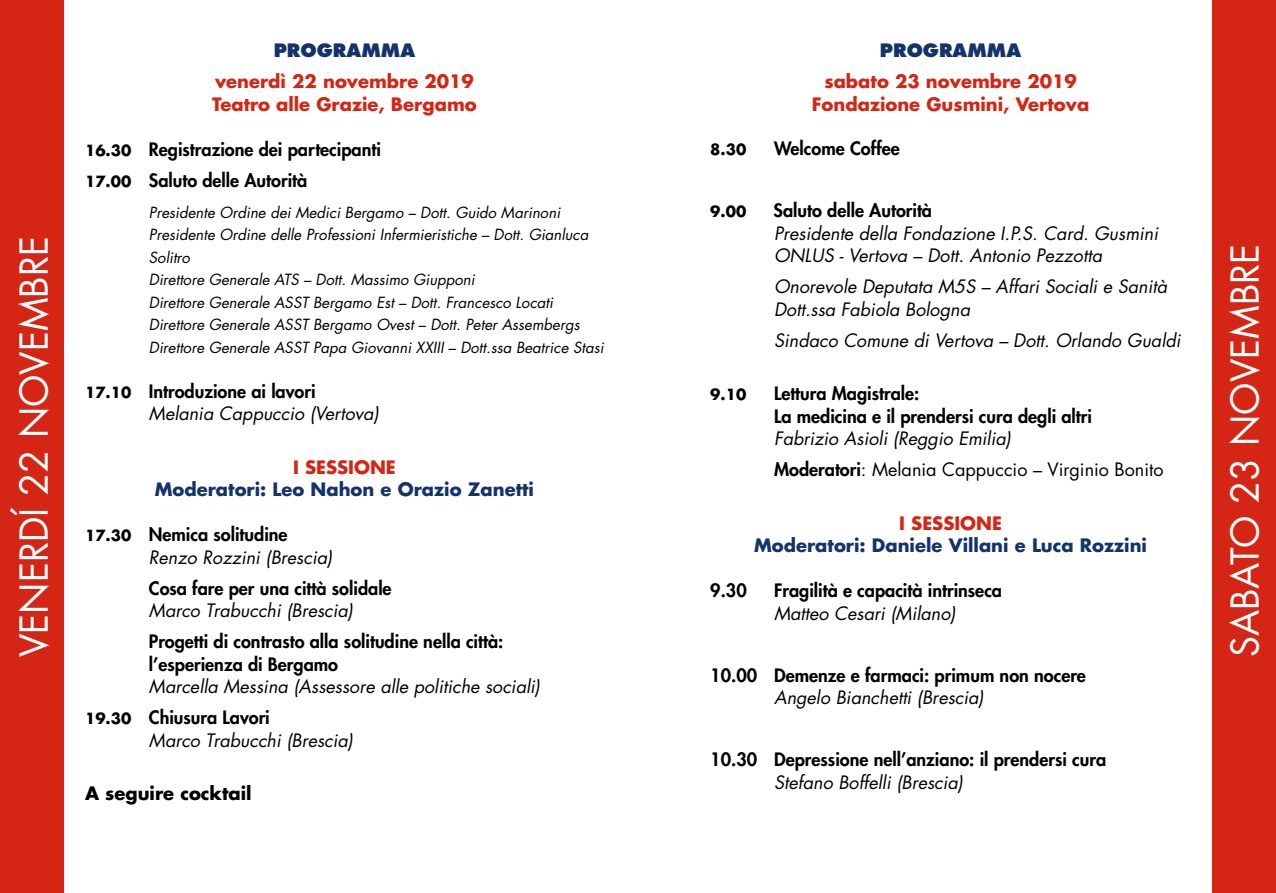
<style>
.page{position:relative;width:1276px;height:893px;background:#fff}
.page>*{position:absolute;margin:0;border:0;box-sizing:border-box;transform-origin:0 0}
.t1{font:37.5px "Futura Std";color:#fff}
.t2{font:italic 18px/22.5px "Futura Std";color:#000}
.t3{font:800 18px/22.5px "Futura Std";color:#000}
.t4{font:700 18px/22.5px "Futura Std";color:#d52514}
.t5{font:700 18px "Futura Std";color:#13336d}
.t6{font:18px/31px "Futura Std";color:#000}
.t7{font:800 18px "Futura Std";color:#13336d}
.t8{font:700 18px "Futura Std";color:#000}
.t9{font:italic 15px/22.5px "Futura Std";color:#000}
.t10{font:700 15px "Futura Std";color:#000}
.s1{font-weight:700;font-size:15px}
.s2{font-weight:700;font-style:normal;font-size:15px}
.s3{font-weight:800;font-style:normal}
.s4{font-style:italic}
.s5{font-weight:800}
</style>
<div class="page">
<div style="left:0;top:0;width:64px;height:893px;background:#d52514"></div>
<div style="left:1212px;top:0;width:64px;height:893px;background:#d52514"></div>
<p class="t7" style="left:880px;top:39px;width:143px">PROGRAMMA</p>
<p class="t4" style="left:812px;top:70px;width:279px;text-align:center">sabato 23 novembre 2019<br>Fondazione Gusmini, Vertova</p>
<p class="t7" style="left:274px;top:39px;width:143px">PROGRAMMA</p>
<p class="t4" style="left:212px;top:70px;width:266px">venerdì 22 novembre 2019<br>Teatro alle Grazie, Bergamo</p>
<p class="t3" style="left:85px;top:134px;width:297px;line-height:31px"><span class="s1">16.30</span> Registrazione dei partecipanti<br><span class="s1">17.00</span> Saluto delle Autorità</p>
<p class="t9" style="left:149px;top:201px;width:456px">Presidente Ordine dei Medici Bergamo – Dott. Guido Marinoni Presidente Ordine delle Professioni Infermieristiche – Dott. Gianluca Solitro<br>Direttore Generale ATS – Dott. Massimo Giupponi<br>Direttore Generale ASST Bergamo Est – Dott. Francesco Locati Direttore Generale ASST Bergamo Ovest – Dott. Peter Assembergs Direttore Generale ASST Papa Giovanni XXIII – Dott.ssa Beatrice Stasi</p>
<p class="t2" style="left:149px;top:380px;width:231px;text-indent:-64px"><span class="s2">17.10</span> <span class="s3">Introduzione ai lavori<br></span>Melania Cappuccio (Vertova)</p>
<p class="t4" style="left:293px;top:456px;width:104px">I SESSIONE</p>
<p class="t5" style="left:155px;top:478px;width:381px">Moderatori: Leo Nahon e Orazio Zanetti</p>
<p class="t2" style="left:149px;top:524px;width:185px;text-indent:-64px"><span class="s2">17.30</span> <span class="s3">Nemica solitudine<br></span>Renzo Rozzini (Brescia)</p>
<p class="t3" style="left:149px;top:577px;width:244px">Cosa fare per una città solidale</p>
<p class="t2" style="left:149px;top:600px;width:206px">Marco Trabucchi (Brescia)</p>
<p class="t3" style="left:149px;top:630px;width:356px">Progetti di contrasto alla solitudine nella città: l’esperienza di Bergamo</p>
<p class="t2" style="left:85px;top:671px;width:456px;line-height:31px;text-indent:64px">Marcella Messina (Assessore alle politiche sociali)<br><span class="s2">19.30</span> <span class="s3">Chiusura Lavori</span></p>
<p class="t2" style="left:149px;top:729px;width:206px">Marco Trabucchi (Brescia)</p>
<p class="t8" style="left:85px;top:782px;width:168px">A seguire cocktail</p>
<p class="t10" style="left:710px;top:139px;width:38px">8.30</p>
<p class="t3" style="left:774px;top:137px;width:127px">Welcome Coffee</p>
<p class="t10" style="left:710px;top:201px;width:38px">9.00</p>
<p class="t3" style="left:773px;top:199px;width:160px">Saluto delle Autorità</p>
<p class="t2" style="left:774px;top:222px;width:385px">Presidente della Fondazione I.P.S. Card. Gusmini<br>ONLUS - Vertova – Dott. Antonio Pezzotta</p>
<p class="t2" style="left:774px;top:275px;width:394px">Onorevole Deputata M5S – Affari Sociali e Sanità<br>Dott.ssa Fabiola Bologna</p>
<p class="t2" style="left:774px;top:329px;width:408px">Sindaco Comune di Vertova – Dott. Orlando Gualdi</p>
<h1 class="t1" style="left:10px;top:657px;width:423px;rotate:-90deg">VENERDÍ 22 NOVEMBRE</h1>
<h1 class="t1" style="left:1221px;top:657px;width:415px;rotate:-90deg">SABATO 23 NOVEMBRE</h1>
<p class="t10" style="left:710px;top:384px;width:38px">9.10</p>
<p class="t3" style="left:774px;top:382px;width:319px">Lettura Magistrale:<br>La medicina e il prendersi cura degli altri</p>
<p class="t6" style="left:774px;top:423px;width:391px"><span class="s4">Fabrizio Asioli (Reggio Emilia)<br></span><span class="s5">Moderatori</span>: Melania Cappuccio – Virginio Bonito</p>
<p class="t4" style="left:899px;top:511px;width:104px">I SESSIONE</p>
<p class="t5" style="left:754px;top:533px;width:394px">Moderatori: Daniele Villani e Luca Rozzini</p>
<p class="t3" style="left:710px;top:579px;width:38px">9.30</p>
<p class="t3" style="left:774px;top:579px;width:229px">Fragilità e capacità intrinseca</p>
<p class="t2" style="left:774px;top:602px;width:183px">Matteo Cesari (Milano)</p>
<p class="t3" style="left:710px;top:664px;width:377px">10.00 Demenze e farmaci: primum non nocere</p>
<p class="t2" style="left:774px;top:686px;width:211px">Angelo Bianchetti (Brescia)</p>
<p class="t3" style="left:710px;top:748px;width:397px">10.30 Depressione nell’anziano: il prendersi cura</p>
<p class="t2" style="left:774px;top:771px;width:190px">Stefano Boffelli (Brescia)</p>
</div>
